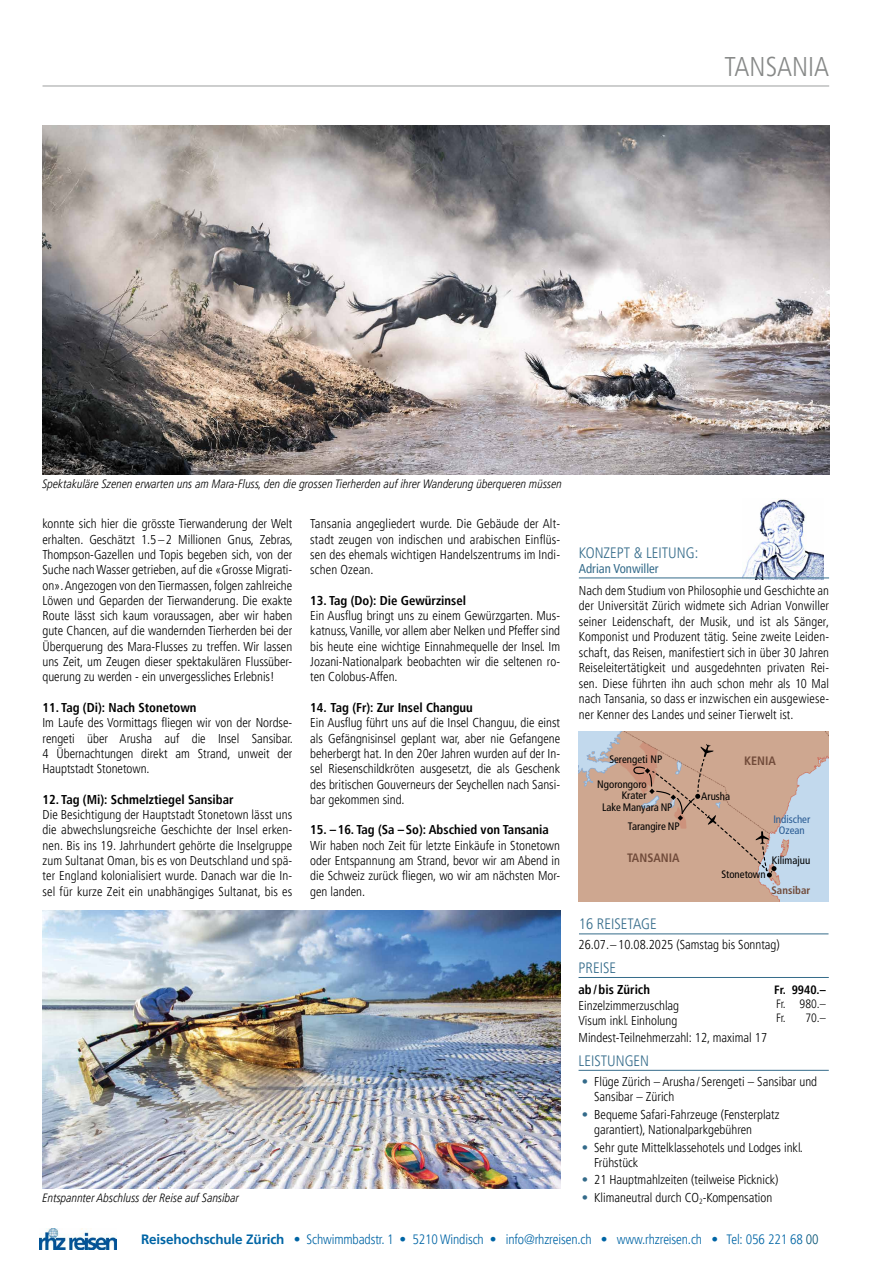
<style>
.page{position:relative;width:893px;height:1263px;background:#fff}
.page>*{position:absolute;margin:0;border:0;box-sizing:border-box;transform-origin:0 0}
.t1{font:300 condensed 27px "Frutiger LT Pro";color:#878988}
.t2{font:300 condensed 15px "Frutiger LT Pro";color:#346b8a}
.t3{font:300 condensed 13.5px "Frutiger LT Pro";letter-spacing:-.01em;color:#0065a5}
.t4{font:300 condensed 12.75px/15.3px "Frutiger LT Pro";color:#000;text-align:justify}
.t5{font:700 condensed 12.75px "Frutiger LT Pro";color:#000}
.t6{font:condensed 12.75px "Frutiger LT Pro";color:#346b8a}
.t7{font:700 condensed 12.15px "Frutiger";color:#714b3a}
.t8{font:italic 300 condensed 12px "Frutiger LT Pro";color:#000}
.t9{font:300 condensed 12px/14.4px "Frutiger LT Pro";color:#000;text-align:center}
.t10{font:700 condensed 12px "Frutiger LT Pro";color:#000}
.t11{font:condensed 10.8px/10.8px "Frutiger";color:#000;text-align:right}
.t12{font:condensed 10.8px/10.8px "Frutiger";color:#295b93;text-align:center}
.t13{font:700 condensed 10.8px "Frutiger";color:#714b3a}
.s1{color:#346b8a}
.s2{font-weight:700;font-stretch:normal}
.s3{color:#005072}
</style>
<div class="page">
<img style="left:40px;top:1228px;width:77px;height:21px">
<hr style="left:579px;top:1070px;width:250px;height:1px;background:#346b8a">
<hr style="left:579px;top:933px;width:249px;height:1px;background:#346b8a">
<img style="left:579px;top:731px;width:250px;height:170px">
<svg style="left:633px;top:744px;width:143px;height:133px;background:#c7a28d"></svg>
<img style="left:43px;top:911px;width:518px;height:277px">
<img style="left:43px;top:125px;width:786px;height:349px">
<hr style="left:43px;top:86px;width:786px;height:1px;background:#9d9e9e">
<hr style="left:579px;top:977px;width:250px;height:1px;background:#346b8a">
<img style="left:742px;top:499px;width:81px;height:80px">
<hr style="left:579px;top:577px;width:250px;height:1px;background:#346b8a">
<h1 class="t1" style="left:724px;top:51px;width:106px">TANSANIA</h1>
<p class="t8" style="left:42px;top:477px;width:521px">Spektakuläre Szenen erwarten uns am Mara-Fluss, den die grossen Tierherden auf ihrer Wanderung überqueren müssen</p>
<p class="t4" style="left:42px;top:516px;width:252px">konnte sich hier die grösste Tierwanderung der Welt erhalten. Geschätzt 1.5–2 Millionen Gnus, Zebras, Thompson-Gazellen und Topis begeben sich, von der Suche nach Wasser getrieben, auf die «Grosse Migrati&shy;on». Angezogen von den Tiermassen, folgen zahlreiche Löwen und Geparden der Tierwanderung. Die exakte Route lässt sich kaum voraussagen, aber wir haben gute Chancen, auf die wandernden Tierherden bei der Überquerung des Mara-Flusses zu treffen. Wir lassen uns Zeit, um Zeugen dieser spektakulären Flussüber&shy;querung zu werden - ein unvergessliches Erlebnis!</p>
<p class="t5" style="left:42px;top:700px;width:156px">11. Tag (Di): Nach Stonetown</p>
<p class="t4" style="left:42px;top:715px;width:252px">Im Laufe des Vormittags fliegen wir von der Nordse&shy;rengeti über Arusha auf die Insel Sansibar.<br>4 Übernachtungen direkt am Strand, unweit der Hauptstadt Stonetown.</p>
<p class="t5" style="left:42px;top:792px;width:193px">12. Tag (Mi): Schmelztiegel Sansibar</p>
<p class="t4" style="left:42px;top:807px;width:251px">Die Besichtigung der Hauptstadt Stonetown lässt uns die abwechslungsreiche Geschichte der Insel erken&shy;nen. Bis ins 19. Jahrhundert gehörte die Inselgruppe zum Sultanat Oman, bis es von Deutschland und spä&shy;ter England kolonialisiert wurde. Danach war die In&shy;sel für kurze Zeit ein unabhängiges Sultanat, bis es</p>
<p class="t4" style="left:310px;top:516px;width:251px">Tansania angegliedert wurde. Die Gebäude der Alt&shy;stadt zeugen von indischen und arabischen Einflüs&shy;sen des ehemals wichtigen Handelszentrums im Indi&shy;schen Ozean.</p>
<p class="t5" style="left:310px;top:593px;width:157px">13. Tag (Do): Die Gewürzinsel</p>
<p class="t4" style="left:310px;top:608px;width:251px">Ein Ausflug bringt uns zu einem Gewürzgarten. Mus&shy;katnuss, Vanille, vor allem aber Nelken und Pfeffer sind bis heute eine wichtige Einnahmequelle der Insel. Im Jozani-Nationalpark beobachten wir die seltenen ro&shy;ten Colobus-Affen.</p>
<p class="t5" style="left:310px;top:700px;width:164px">14. Tag (Fr): Zur Insel Changuu</p>
<p class="t4" style="left:310px;top:715px;width:251px">Ein Ausflug führt uns auf die Insel Changuu, die einst als Gefängnisinsel geplant war, aber nie Gefangene beherbergt hat. In den 20er Jahren wurden auf der In&shy;sel Riesenschildkröten ausgesetzt, die als Geschenk des britischen Gouverneurs der Seychellen nach Sansi&shy;bar gekommen sind.</p>
<p class="t5" style="left:310px;top:822px;width:240px">15. –16. Tag (Sa –So): Abschied von Tansania</p>
<p class="t4" style="left:310px;top:838px;width:251px">Wir haben noch Zeit für letzte Einkäufe in Stonetown oder Entspannung am Strand, bevor wir am Abend in die Schweiz zurück fliegen, wo wir am nächsten Mor&shy;gen landen.</p>
<p class="t8" style="left:43px;top:1191px;width:198px">Entspannter Abschluss der Reise auf Sansibar</p>
<p class="t2" style="left:579px;top:544px;width:121px">KONZEPT &amp; LEITUNG:</p>
<p class="t6" style="left:579px;top:561px;width:81px">Adrian Vonwiller</p>
<p class="t4" style="left:579px;top:583px;width:252px">Nach dem Studium von Philosophie und Geschichte an der Universität Zürich widmete sich Adrian Vonwiller seiner Leidenschaft, der Musik, und ist als Sänger, Komponist und Produzent tätig. Seine zweite Leiden&shy;schaft, das Reisen, manifestiert sich in über 30 Jahren Reiseleitertätigkeit und ausgedehnten privaten Rei&shy;sen. Diese führten ihn auch schon mehr als 10 Mal nach Tansania, so dass er inzwischen ein ausgewiese&shy;ner Kenner des Landes und seiner Tierwelt ist.</p>
<p class="t11" style="left:609px;top:754px;width:54px">Serengeti NP</p>
<p class="t11" style="left:597px;top:779px;width:51px">Ngorongoro<br>Krater</p>
<p class="t11" style="left:602px;top:802px;width:72px">Lake Manyara NP</p>
<p class="t11" style="left:628px;top:821px;width:53px">Tarangire NP</p>
<p class="t7" style="left:627px;top:850px;width:54px">TANSANIA</p>
<p class="t2" style="left:579px;top:915px;width:79px">16 REISETAGE</p>
<p class="t11" style="left:701px;top:791px;width:30px">Arusha</p>
<p class="t7" style="left:744px;top:753px;width:33px">KENIA</p>
<p class="t12" style="left:773px;top:814px;width:38px">Indischer<br>Ozean</p>
<p class="t11" style="left:772px;top:855px;width:40px">Kilimajuu</p>
<p class="t11" style="left:721px;top:869px;width:46px">Stonetown</p>
<p class="t13" style="left:771px;top:884px;width:40px">Sansibar</p>
<p class="t4" style="left:579px;top:937px;width:203px">26.07.– 10.08.2025 (Samstag bis Sonntag)</p>
<p class="t2" style="left:579px;top:959px;width:39px">PREISE</p>
<p class="t5" style="left:579px;top:982px;width:73px">ab/bis Zürich</p>
<p class="t4" style="left:579px;top:997px;width:102px">Einzelzimmerzuschlag<br>Visum inkl. Einholung</p>
<p class="t4" style="left:579px;top:1030px;width:190px">Mindest-Teilnehmerzahl: 12, maximal 17</p>
<p class="t2" style="left:579px;top:1052px;width:72px">LEISTUNGEN</p>
<p class="t10" style="left:792px;top:982px;width:36px">9940.–</p>
<p class="t9" style="left:800px;top:997px;width:28px">980.–<br>70.–</p>
<p class="t10" style="left:774px;top:982px;width:13px">Fr.</p>
<p class="t9" style="left:776px;top:997px;width:11px;text-align:left">Fr.<br>Fr.</p>
<p class="t4" style="left:594px;top:1074px;width:224px;text-indent:-12px"><span class="s1">•</span> Flüge Zürich – Arusha / Serengeti – Sansibar und<br>Sansibar – Zürich</p>
<p class="t4" style="left:594px;top:1107px;width:187px;text-indent:-12px"><span class="s1">•</span> Bequeme Safari-Fahrzeuge (Fensterplatz garantiert), Nationalparkgebühren</p>
<p class="t4" style="left:594px;top:1139px;width:210px;text-indent:-12px"><span class="s1">•</span> Sehr gute Mittelklassehotels und Lodges inkl.<br>Frühstück</p>
<p class="t4" style="left:582px;top:1172px;width:198px"><span class="s1">•</span> 21 Hauptmahlzeiten (teilweise Picknick)</p>
<p class="t4" style="left:582px;top:1190px;width:192px"><span class="s1">•</span> Klimaneutral durch CO<sub>2</sub>-Kompensation</p>
<p class="t3" style="left:141px;top:1231px;width:679px"><span class="s2">Reisehochschule Zürich</span> • Schwimmbadstr. 1 • 5210 Windisch • info@rhzreisen.ch • www.rhzreisen.ch • Tel: 056 221 68 <span class="s3">00</span></p>
</div>
